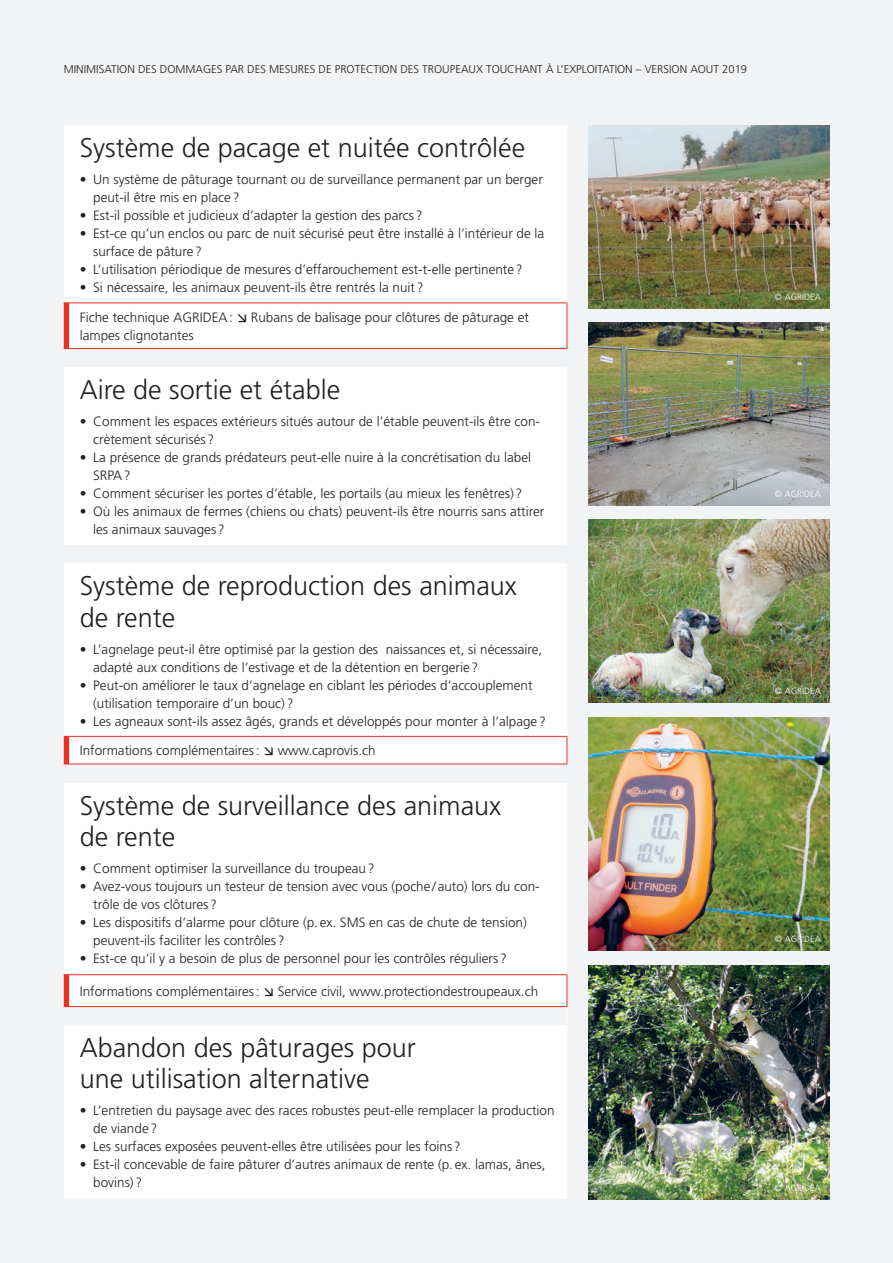
<style>
.page{position:relative;width:893px;height:1263px;background:#f2f3f4}
.page>*{position:absolute;margin:0;border:0;box-sizing:border-box;transform-origin:0 0}
._9_auf_12{font:300 27px/31.5px "Frutiger";color:#231f20}
._08_18Pt_Untertitel{font:300 27px/31.5px "Frutiger";color:#231f20}
._01_27Pt_Haupttitel{font:300 27px "Frutiger";color:#231f20}
._9_auf_12-2{font:300 13.5px/18px "Frutiger";color:#231f20}
.t1{font:300 11.25px "Frutiger";color:#231f20}
.t2{font:300 9px "Frutiger";color:#fff}
</style>
<div class="page">
<svg style="left:64px;top:126px;width:503px;height:1073px;fill:#fff"></svg>
<hr style="left:69px;top:302px;width:498px;height:1px;background:#ef3122">
<hr style="left:567px;top:303px;width:1px;height:45px;background:#ef3122">
<hr style="left:69px;top:736px;width:498px;height:1px;background:#ef3122">
<svg style="left:567px;top:737px;width:1px;height:27px"></svg>
<hr style="left:69px;top:974px;width:498px;height:1px;background:#ef3122">
<hr style="left:567px;top:975px;width:1px;height:31px;background:#ef3122">
<hr style="left:69px;top:1006px;width:498px;height:1px;background:#ef3122">
<hr style="left:567px;top:125px;width:1px;height:177px;background:#fff">
<hr style="left:567px;top:563px;width:1px;height:173px;background:#fff">
<hr style="left:567px;top:783px;width:1px;height:191px;background:#fff">
<hr style="left:567px;top:1025px;width:1px;height:174px;background:#fff">
<hr style="left:69px;top:348px;width:498px;height:1px;background:#ef3122">
<svg style="left:64px;top:302px;width:5px;height:705px"></svg>
<hr style="left:69px;top:764px;width:498px;height:1px;background:#ef3122">
<img style="left:588px;top:125px;width:241px;height:183px">
<img style="left:588px;top:520px;width:241px;height:183px">
<img style="left:588px;top:965px;width:241px;height:234px">
<img style="left:588px;top:717px;width:241px;height:234px">
<img style="left:588px;top:323px;width:241px;height:182px">
<svg style="left:238px;top:314px;width:8px;height:8px"></svg>
<svg style="left:265px;top:747px;width:8px;height:8px"></svg>
<svg style="left:265px;top:987px;width:8px;height:9px"></svg>
<p class="t1" style="left:64px;top:62px;width:685px">MINIMISATION DES DOMMAGES PAR DES MESURES DE PROTECTION DES TROUPEAUX TOUCHANT À L’EXPLOITATION – VERSION AOUT 2019</p>
<p class="_01_27Pt_Haupttitel" style="left:80px;top:133px;width:447px">Système de pacage et nuitée contrôlée</p>
<p class="_9_auf_12-2" style="left:93px;top:171px;width:451px;text-indent:-14px">• Un système de pâturage tournant ou de surveillance permanent par un berger peut-il être mis en place ?</p>
<p class="_9_auf_12-2" style="left:80px;top:207px;width:344px">• Est-il possible et judicieux d’adapter la gestion des parcs ?</p>
<p class="_9_auf_12-2" style="left:93px;top:225px;width:453px;text-indent:-14px">• Est-ce qu’un enclos ou parc de nuit sécurisé peut être installé à l’intérieur de la surface de pâture?</p>
<p class="_9_auf_12-2" style="left:80px;top:261px;width:444px">• L’utilisation périodique de mesures d’effarouchement est-t-elle pertinente ?</p>
<p class="_9_auf_12-2" style="left:80px;top:279px;width:345px">• Si nécessaire, les animaux peuvent-ils être rentrés la nuit ?</p>
<p class="_9_auf_12-2" style="left:80px;top:308px;width:155px">Fiche technique AGRIDEA:</p>
<p class="_9_auf_12-2" style="left:251px;top:308px;width:280px">Rubans de balisage pour clôtures de pâturage et</p>
<p class="_9_auf_12-2" style="left:80px;top:326px;width:116px">lampes clignotantes</p>
<p class="_08_18Pt_Untertitel" style="left:80px;top:374px;width:262px">Aire de sortie et étable</p>
<p class="_9_auf_12-2" style="left:93px;top:412px;width:448px;text-indent:-14px">• Comment les espaces extérieurs situés autour de l’étable peuvent-ils être con&shy;crètement sécurisés ?</p>
<p class="_9_auf_12-2" style="left:93px;top:448px;width:439px;text-indent:-14px">• La présence de grands prédateurs peut-elle nuire à la concrétisation du label<br>SRPA?</p>
<p class="_9_auf_12-2" style="left:80px;top:484px;width:444px">• Comment sécuriser les portes d’étable, les portails (au mieux les fenêtres)?</p>
<p class="_9_auf_12-2" style="left:93px;top:502px;width:453px;text-indent:-14px">• Où les animaux de fermes (chiens ou chats) peuvent-ils être nourris sans attirer les animaux sauvages?</p>
<p class="_08_18Pt_Untertitel" style="left:80px;top:570px;width:439px">Système de reproduction des animaux de rente</p>
<p class="_9_auf_12-2" style="left:93px;top:640px;width:450px;text-indent:-14px">• L’agnelage peut-il être optimisé par la gestion des naissances et, si nécessaire, adapté aux conditions de l’estivage et de la détention en bergerie ?</p>
<p class="_9_auf_12-2" style="left:93px;top:676px;width:441px;text-indent:-14px">• Peut-on améliorer le taux d’agnelage en ciblant les périodes d’accouplement (utilisation temporaire d’un bouc) ?</p>
<p class="_9_auf_12-2" style="left:80px;top:712px;width:468px">• Les agneaux sont-ils assez âgés, grands et développés pour monter à l’alpage?</p>
<p class="_9_auf_12-2" style="left:80px;top:742px;width:181px">Informations complémentaires:</p>
<p class="_9_auf_12-2" style="left:278px;top:742px;width:100px">www.caprovis.ch</p>
<p class="_9_auf_12" style="left:80px;top:789px;width:423px">Système de surveillance des animaux de rente</p>
<p class="_9_auf_12-2" style="left:80px;top:859px;width:296px">• Comment optimiser la surveillance du troupeau?</p>
<p class="_9_auf_12-2" style="left:93px;top:877px;width:448px;text-indent:-14px">• Avez-vous toujours un testeur de tension avec vous (poche/auto) lors du con&shy;trôle de vos clôtures ?</p>
<p class="_9_auf_12-2" style="left:93px;top:913px;width:435px;text-indent:-14px">• Les dispositifs d’alarme pour clôture (p. ex. SMS en cas de chute de tension) peuvent-ils faciliter les contrôles?</p>
<p class="_9_auf_12-2" style="left:80px;top:949px;width:429px">• Est-ce qu’il y a besoin de plus de personnel pour les contrôles réguliers ?</p>
<p class="_9_auf_12-2" style="left:80px;top:982px;width:181px">Informations complémentaires:</p>
<p class="_9_auf_12-2" style="left:278px;top:982px;width:262px">Service civil, www.protectiondestroupeaux.ch</p>
<p class="_9_auf_12" style="left:80px;top:1032px;width:338px">Abandon des pâturages pour une utilisation alternative</p>
<p class="_9_auf_12-2" style="left:93px;top:1102px;width:463px;text-indent:-14px">• L’entretien du paysage avec des races robustes peut-elle remplacer la production de viande?</p>
<p class="_9_auf_12-2" style="left:80px;top:1138px;width:382px">• Les surfaces exposées peuvent-elles être utilisées pour les foins ?</p>
<p class="_9_auf_12-2" style="left:93px;top:1156px;width:454px;text-indent:-14px">• Est-il concevable de faire pâturer d’autres animaux de rente (p. ex. lamas, ânes, bovins)?</p>
<p class="t2" style="left:775px;top:292px;width:47px">© AGRIDEA</p>
<p class="t2" style="left:775px;top:489px;width:47px">© AGRIDEA</p>
<p class="t2" style="left:775px;top:686px;width:47px">© AGRIDEA</p>
<p class="t2" style="left:775px;top:934px;width:47px">© AGRIDEA</p>
<p class="t2" style="left:775px;top:1182px;width:47px">© AGRIDEA</p>
</div>
